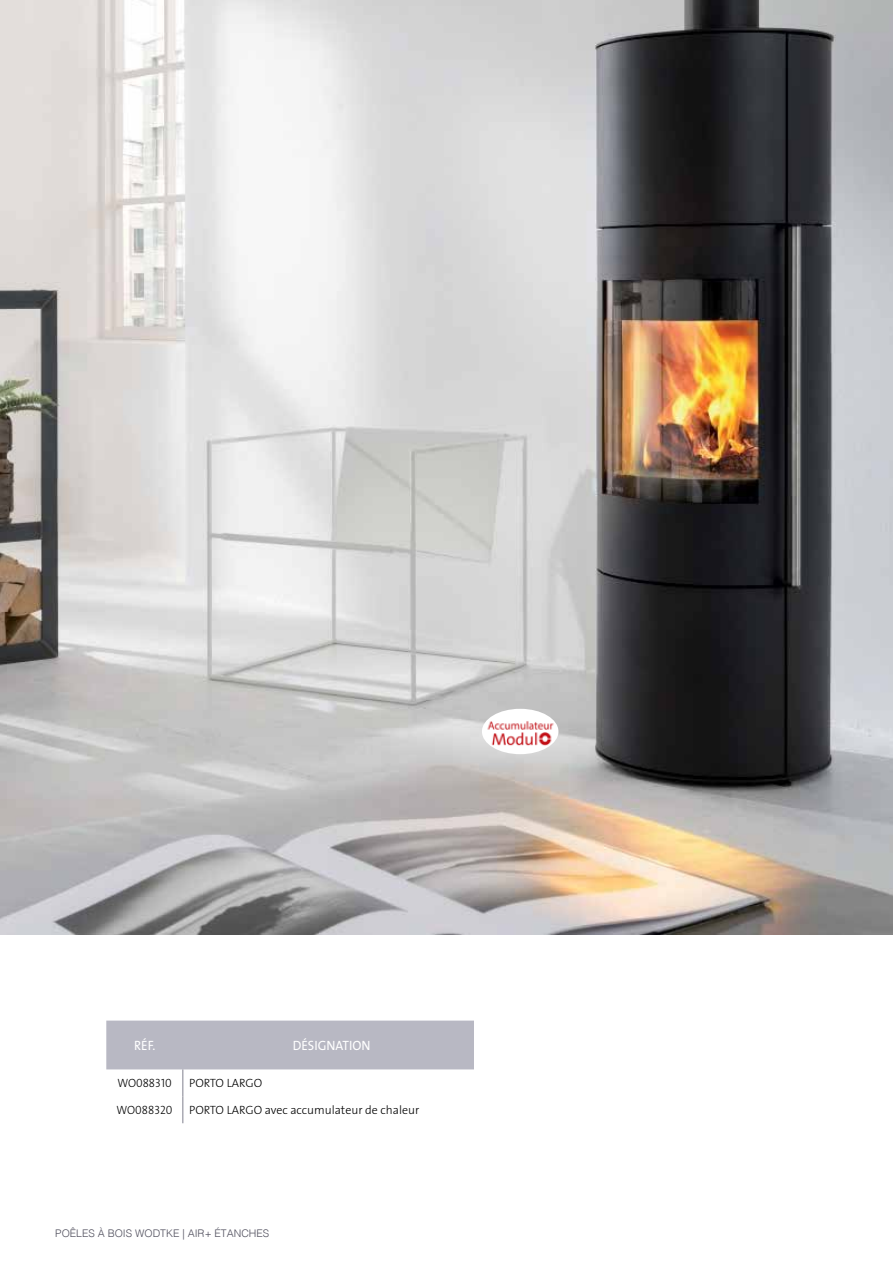
<style>
.page{position:relative;width:893px;height:1263px;background:#fff}
.page>*{position:absolute;margin:0;border:0;box-sizing:border-box;transform-origin:0 0}
.t1{font:13.5px "The Sans";color:#fff;scale:.95 1}
.t2{font:300 12px "The Sans";color:#000}
.t3{font:12px "The Sans Light Caps";color:#000;scale:.95 1}
.t4{font:12px "The Sans Light Caps";color:#000}
.t5{font:300 10.5px "Helvetica";color:#4f4e5c}
.s1{font-family:"The Sans Light Caps";font-weight:400}
</style>
<div class="page">
<svg style="left:106px;top:1020px;width:368px;height:103px"></svg>
<img style="left:0;top:0;width:893px;height:935px">
<img style="left:482px;top:709px;width:76px;height:45px">
<p class="t1" style="left:134px;top:1034px;width:24px">RÉF.</p>
<p class="t1" style="left:293px;top:1034px;width:83px">DÉSIGNATION</p>
<p class="t3" style="left:117px;top:1073px;width:59px">WO088310</p>
<p class="t4" style="left:189px;top:1073px;width:75px">PORTO LARGO</p>
<p class="t3" style="left:117px;top:1100px;width:60px">WO088320</p>
<p class="t2" style="left:189px;top:1100px;width:232px"><span class="s1">PORTO LARGO</span> avec accumulateur de chaleur</p>
<p class="t5" style="left:55px;top:1224px;width:216px">POÊLES À BOIS WODTKE | AIR+ ÉTANCHES</p>
</div>
